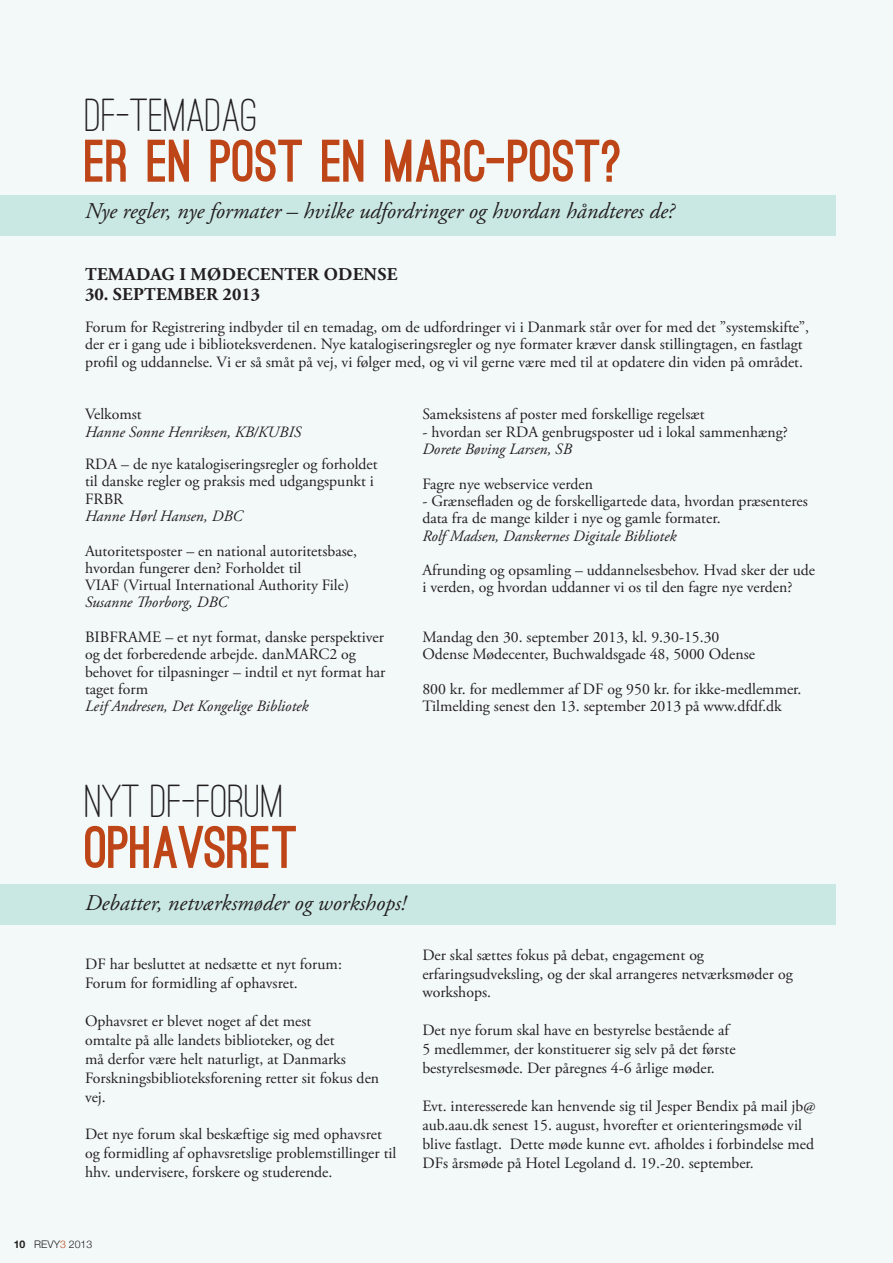
<style>
.page{position:relative;width:893px;height:1263px;background:#f2f9f8}
.page>*{position:absolute;margin:0;border:0;box-sizing:border-box;transform-origin:0 0}
.t1{font:900 57px "Ostrich Sans";color:#bd4517}
.t2{font:500 48px "Ostrich Sans Rounded";color:#231f20}
.t3{font:italic 22.5px "Adobe Garamond Pro";color:#231f20}
.t4{font:700 18px "Adobe Garamond Pro";letter-spacing:.015em;color:#231f20}
.t5{font:15.75px/18.9px "Adobe Garamond Pro";color:#231f20}
.t6{font:italic 15.75px "Adobe Garamond Pro";color:#231f20}
.t7{font:300 10.5px "Helvetica Neue";color:#231f20}
.s1{font-weight:700}
.s2{color:#bd4517}
</style>
<div class="page">
<div style="left:0;top:884px;width:836px;height:41px;background:#cae8e3"></div>
<div style="left:0;top:195px;width:836px;height:41px;background:#cae8e3"></div>
<h2 class="t2" style="left:85px;top:86px;width:174px">DF-TEMADAG</h2>
<h1 class="t1" style="left:85px;top:140px;width:539px">ER EN POST EN MARC-POST?</h1>
<h3 class="t3" style="left:85px;top:197px;width:591px">Nye regler, nye formater – hvilke udfordringer og hvordan håndteres de?</h3>
<p class="t4" style="left:85px;top:264px;width:314px">TEMADAG I MØD ECENTER OD ENSE</p>
<p class="t4" style="left:85px;top:283px;width:177px">30. SEPTEMBER 2013</p>
<p class="t5" style="left:85px;top:319px;width:725px;line-height:17.2px">Forum for Registrering indbyder til en temadag, om de udfordringer vi i Danmark står over for med det ”systemskifte”, der er i gang ude i biblioteksverdenen. Nye katalogiseringsregler og nye formater kræver dansk stillingtagen, en fastlagt profil og uddannelse. Vi er så småt på vej, vi følger med, og vi vil gerne være med til at opdatere din viden på området.</p>
<p class="t5" style="left:85px;top:405px;width:58px">Velkomst</p>
<p class="t6" style="left:85px;top:422px;width:218px">Hanne Sonne Henriksen, KB/KUBIS</p>
<p class="t5" style="left:85px;top:456px;width:294px;line-height:17.2px">RDA – de nye katalogiseringsregler og forholdet til danske regler og praksis med udgangspunkt i<br>FRBR</p>
<p class="t6" style="left:85px;top:506px;width:159px">Hanne Hørl Hansen, DBC</p>
<p class="t5" style="left:85px;top:542px;width:273px;line-height:17.2px">Autoritetsposter – en national autoritetsbase, hvordan fungerer den? Forholdet til<br>VIAF (Virtual International Authority File)</p>
<p class="t6" style="left:85px;top:593px;width:144px">Susanne Thorborg, DBC</p>
<p class="t5" style="left:85px;top:629px;width:302px;line-height:17.4px">BIBFRAME – et nyt format, danske perspektiver og det forberedende arbejde. danMARC2 og behovet for tilpasninger – indtil et nyt format har taget form</p>
<p class="t6" style="left:85px;top:697px;width:225px">Leif Andresen, Det Kongelige Bibliotek</p>
<p class="t5" style="left:422px;top:405px;width:284px">Sameksistens af poster med forskellige regelsæt</p>
<p class="t5" style="left:422px;top:423px;width:367px">- hvordan ser RDA genbrugsposter ud i lokal sammenhæng?</p>
<p class="t6" style="left:422px;top:439px;width:151px">Dorete Bøving Larsen, SB</p>
<p class="t5" style="left:422px;top:475px;width:172px">Fagre nye webservice verden</p>
<p class="t5" style="left:422px;top:493px;width:387px;line-height:17.2px">- Grænsefladen og de forskelligartede data, hvordan præsenteres data fra de mange kilder i nye og gamle formater.</p>
<p class="t6" style="left:422px;top:526px;width:256px">Rolf Madsen, Danskernes Digitale Bibliotek</p>
<p class="t5" style="left:422px;top:562px;width:394px;line-height:17.2px">Afrunding og opsamling – uddannelsesbehov. Hvad sker der ude i verden, og hvordan uddanner vi os til den fagre nye verden?</p>
<p class="t5" style="left:422px;top:629px;width:334px;line-height:17.4px">Mandag den 30. september 2013, kl. 9.30-15.30<br>Odense Mødecenter, Buchwaldsgade 48, 5000 Odense</p>
<p class="t5" style="left:422px;top:681px;width:381px;line-height:17.2px">800 kr. for medlemmer af DF og 950 kr. for ikke-medlemmer.<br>Tilmelding senest den 13. september 2013 på www.dfdf.dk</p>
<h2 class="t2" style="left:85px;top:772px;width:201px">NYT DF-FORUM</h2>
<h1 class="t1" style="left:85px;top:826px;width:215px">OPHAVSRET</h1>
<h3 class="t3" style="left:85px;top:889px;width:322px">Debatter, netværksmøder og workshops!</h3>
<p class="t5" style="left:85px;top:955px;width:258px">DF har besluttet at nedsætte et nyt forum:<br>Forum for formidling af ophavsret.</p>
<p class="t5" style="left:85px;top:1012px;width:296px">Ophavsret er blevet noget af det mest<br>omtalte på alle landets biblioteker, og det<br>må derfor være helt naturligt, at Danmarks Forskningsbiblioteksforening retter sit fokus den vej.</p>
<p class="t5" style="left:85px;top:1125px;width:313px">Det nye forum skal beskæftige sig med ophavsret og formidling af ophavsretslige problemstillinger til hhv. undervisere, forskere og studerende.</p>
<p class="t5" style="left:422px;top:946px;width:372px">Der skal sættes fokus på debat, engagement og erfaringsudveksling, og der skal arrangeres netværksmøder og workshops.</p>
<p class="t5" style="left:422px;top:1021px;width:315px">Det nye forum skal have en bestyrelse bestående af<br>5 medlemmer, der konstituerer sig selv på det første bestyrelsesmøde. Der påregnes 4-6 årlige møder.</p>
<p class="t5" style="left:422px;top:1097px;width:395px">Evt. interesserede kan henvende sig til Jesper Bendix på mail jb@ aub.aau.dk senest 15. august, hvorefter et orienteringsmøde vil blive fastlagt. Dette møde kunne evt. afholdes i forbindelse med DFs årsmøde på Hotel Legoland d. 19.-20. september.</p>
<p class="t7" style="left:14px;top:1235px;width:80px"><span class="s1">10</span> REVY<span class="s2">3</span> 2013</p>
</div>
